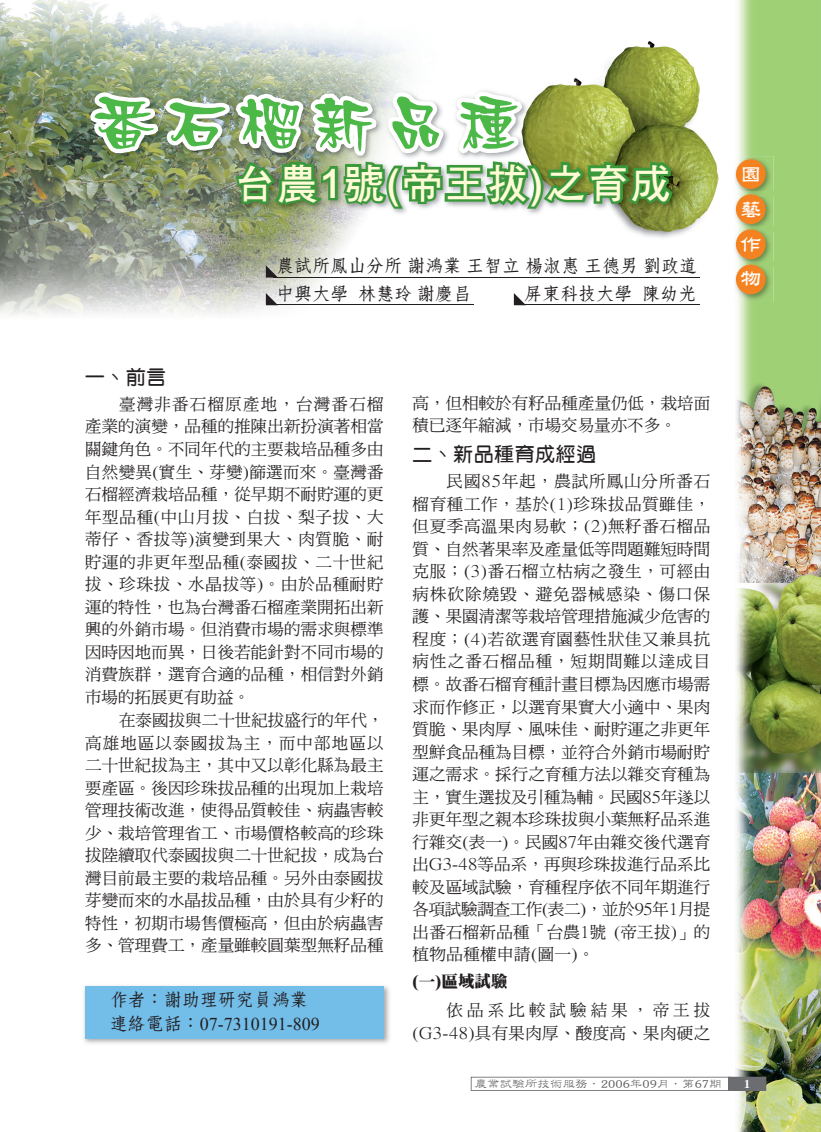
<style>
.page{position:relative;width:821px;height:1132px;background:#fff}
.page>*{position:absolute;margin:0;border:0;box-sizing:border-box;transform-origin:0 0}
.t1{font:63px "Pop 3 EG Bold Big 5";letter-spacing:.05em;color:#4cb848;scale:1.1 1}
.t2{font:40.5px "DF Hei Bd HK BF";letter-spacing:.05em;color:#fffbd6}
.t3{font:21px/34.7px "DF Li Shu W7 HK BF";color:#fff;text-align:justify}
.t4{font:19.5px "DF Yuan Bd HK BF";letter-spacing:.05em;color:#231f20}
.t5{font:18px/27.6px "DF Fang Song W6 HK BF";color:#231f20}
.t6{font:18px "Times New Roman";color:#231f20}
.t7{font:16.5px/22.5px "DF Ming Md HK BF";letter-spacing:.005em;color:#231f20;text-align:justify}
.t8{font:16.5px "DF Ming UB HK BF";color:#231f20}
.t9{font:12px "DF Li Shu W3 HK BF";letter-spacing:.05em;color:#57585a}
.t10{font:700 12px "Times";color:#fff}
.s1{font-family:"DF Fang Song W6 HK BF"}
</style>
<div class="page">
<img style="left:731px;top:0;width:90px;height:1131px">
<img style="left:733px;top:156px;width:40px;height:35px">
<div style="left:736px;top:159px;width:29px;height:30px;background:#f58220;border-radius:50%"></div>
<img style="left:733px;top:196px;width:40px;height:30px">
<img style="left:733px;top:191px;width:40px;height:5px">
<div style="left:736px;top:194px;width:29px;height:30px;background:#f58220;border-radius:50%"></div>
<img style="left:733px;top:232px;width:40px;height:29px">
<img style="left:733px;top:226px;width:40px;height:6px">
<div style="left:736px;top:229px;width:29px;height:30px;background:#f58220;border-radius:50%"></div>
<img style="left:733px;top:267px;width:40px;height:35px">
<img style="left:733px;top:261px;width:40px;height:6px">
<div style="left:736px;top:264px;width:29px;height:30px;background:#f58220;border-radius:50%"></div>
<svg style="left:471px;top:1076px;width:295px;height:14px"></svg>
<img style="left:676px;top:50px;width:24px;height:64px">
<img style="left:676px;top:114px;width:43px;height:121px">
<img style="left:0;top:0;width:84px;height:97px">
<img style="left:0;top:97px;width:84px;height:218px">
<img style="left:84px;top:986px;width:305px;height:58px">
<div style="left:85px;top:985px;width:299px;height:53px;background:#73bde9"></div>
<hr style="left:273px;top:277px;width:426px;height:1px;background:#231f20">
<hr style="left:521px;top:304px;width:178px;height:1px;background:#231f20">
<img style="left:84px;top:3px;width:592px;height:312px">
<h1 class="t1" style="left:89px;top:91px;width:395px">番石榴新品種</h1>
<h2 class="t2" style="left:235px;top:163px;width:438px">台農1號(帝王拔)之育成</h2>
<p class="t5" style="left:276px;top:253px;width:422px">農試所鳳山分所 謝鴻業 王智立 楊淑惠 王德男 劉政道中興大學 林慧玲 謝慶昌</p>
<p class="t5" style="left:524px;top:280px;width:173px">屏東科技大學 陳幼光</p>
<p class="t4" style="left:85px;top:367px;width:82px">一、前言</p>
<p class="t7" style="left:85px;top:393px;width:300px;text-indent:34px">臺灣非番石榴原產地，台灣番石榴產業的演變，品種的推陳出新扮演著相當關鍵角色。不同年代的主要栽培品種多由自然變異(實生、芽變)篩選而來。臺灣番石榴經濟栽培品種，從早期不耐貯運的更年型品種(中山月拔、白拔、梨子拔、大蒂仔、香拔等)演變到果大、肉質脆、耐貯運的非更年型品種(泰國拔、二十世紀拔、珍珠拔、水晶拔等)。由於品種耐貯運的特性，也為台灣番石榴產業開拓出新興的外銷市場。但消費市場的需求與標準因時因地而異，日後若能針對不同市場的消費族群，選育合適的品種，相信對外銷市場的拓展更有助益。</p>
<p class="t7" style="left:85px;top:709px;width:300px;text-indent:34px">在泰國拔與二十世紀拔盛行的年代，高雄地區以泰國拔為主，而中部地區以二十世紀拔為主，其中又以彰化縣為最主要產區。後因珍珠拔品種的出現加上栽培管理技術改進，使得品質較佳、病蟲害較少、栽培管理省工、市場價格較高的珍珠拔陸續取代泰國拔與二十世紀拔，成為台灣目前最主要的栽培品種。另外由泰國拔芽變而來的水晶拔品種，由於具有少籽的特性，初期市場售價極高，但由於病蟲害多、管理費工，產量雖較圓葉型無籽品種</p>
<p class="t5" style="left:110px;top:987px;width:200px">作者：謝助理研究員鴻業</p>
<p class="t6" style="left:110px;top:1013px;width:211px"><span class="s1">連絡電話：</span>07-7310191-809</p>
<p class="t7" style="left:412px;top:392px;width:299px">高，但相較於有籽品種產量仍低，栽培面積已逐年縮減，市場交易量亦不多。</p>
<p class="t4" style="left:412px;top:444px;width:185px">二、新品種育成經過</p>
<p class="t7" style="left:412px;top:471px;width:299px;text-indent:34px">民國85年起，農試所鳳山分所番石榴育種工作，基於(1)珍珠拔品質雖佳，但夏季高溫果肉易軟；(2)無籽番石榴品質、自然著果率及產量低等問題難短時間克服；(3)番石榴立枯病之發生，可經由病株砍除燒毀、避免器械感染、傷口保護、果園清潔等栽培管理措施減少危害的程度；(4)若欲選育園藝性狀佳又兼具抗病性之番石榴品種，短期間難以達成目標。故番石榴育種計畫目標為因應市場需求而作修正，以選育果實大小適中、果肉質脆、果肉厚、風味佳、耐貯運之非更年型鮮食品種為目標，並符合外銷市場耐貯運之需求。採行之育種方法以雜交育種為主，實生選拔及引種為輔。民國85年遂以非更年型之親本珍珠拔與小葉無籽品系進行雜交(表一)。民國87年由雜交後代選育出G3-48等品系，再與珍珠拔進行品系比較及區域試驗，育種程序依不同年期進行各項試驗調查工作(表二)，並於95年1月提出番石榴新品種「台農1號 (帝王拔)」的植物品種權申請(圖一)。</p>
<p class="t8" style="left:412px;top:972px;width:96px">(一)區域試驗</p>
<p class="t7" style="left:412px;top:999px;width:299px;text-align:right">依品系比較試驗結果，帝王拔(G3-48)具有果肉厚、酸度高、果肉硬之</p>
<p class="t3" style="left:740px;top:158px;width:22px">園藝作物</p>
<p class="t9" style="left:475px;top:1076px;width:248px">農業試驗所技術服務．2006年09月．第67期</p>
<p class="t10" style="left:744px;top:1075px;width:7px">1</p>
</div>
